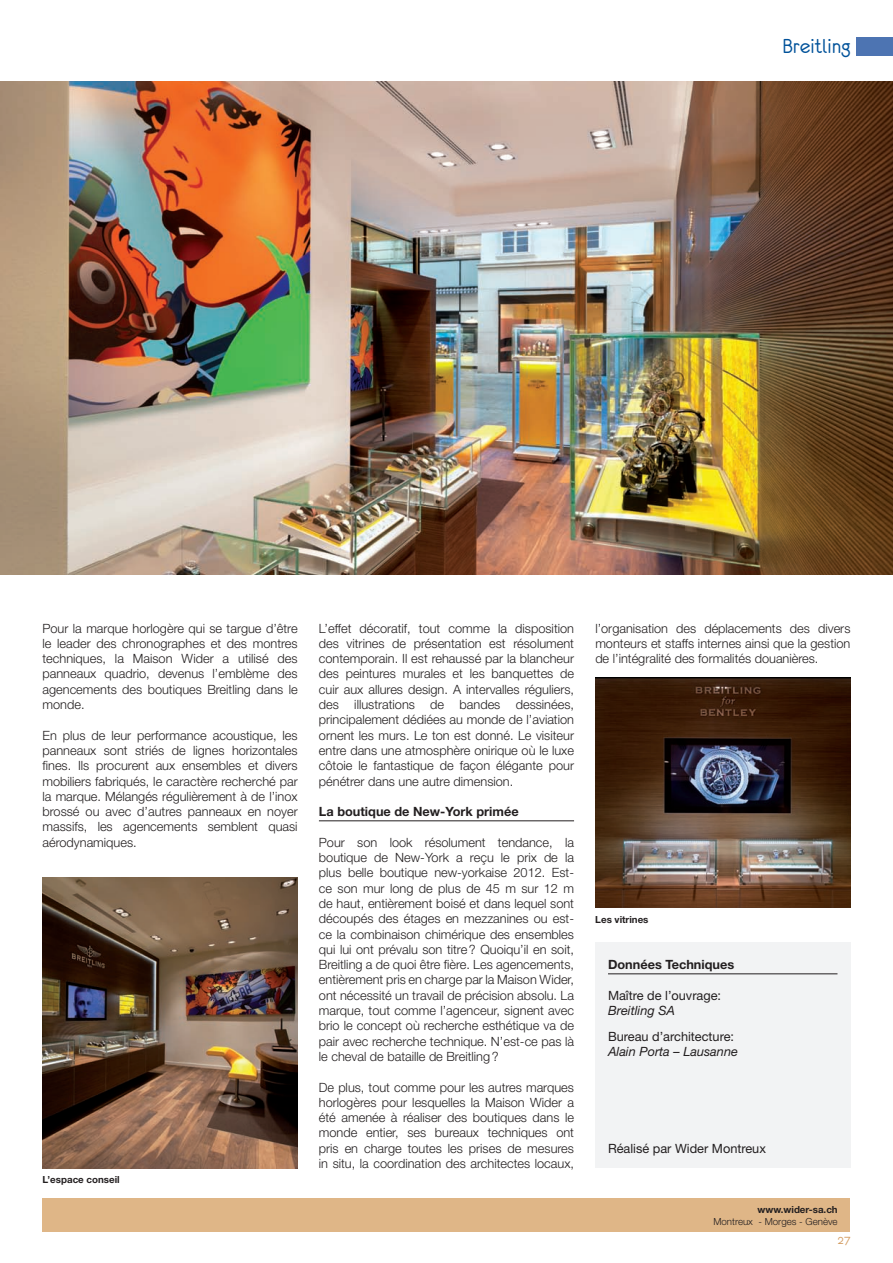
<style>
.page{position:relative;width:893px;height:1263px;background:#fff}
.page>*{position:absolute;margin:0;border:0;box-sizing:border-box;transform-origin:0 0}
.t1{font:22.5px "Eurofurenceregular";color:#01529a}
.t2{font:13.5px "Eurofurenceregular";color:#d39c61}
.t3{font:300 12.75px/15.3px "Helvetica Neue LT Std";color:#231f20;text-align:justify}
.t4{font:12.75px "Helvetica Neue LT Std";color:#231f20}
.t5{font:700 12.75px "Helvetica Neue LT Std";color:#231f20}
.t6{font:italic 12.75px "Helvetica Neue LT Std";color:#231f20}
.t7{font:700 9.75px "Helvetica Neue LT Std";color:#231f20}
.t8{font:300 9.75px "Helvetica Neue LT Std";color:#231f20}
</style>
<div class="page">
<div style="left:43px;top:1199px;width:807px;height:33px;background:#dfb687"></div>
<div style="left:856px;top:38px;width:37px;height:18px;background:#4d74b2"></div>
<img style="left:0;top:82px;width:893px;height:492px">
<hr style="left:319px;top:820px;width:255px;height:1px;background:#231f20">
<img style="left:43px;top:877px;width:255px;height:291px">
<div style="left:595px;top:943px;width:255px;height:225px;background:#f2f3f4"></div>
<hr style="left:608px;top:973px;width:229px;height:1px;background:#231f20">
<img style="left:595px;top:677px;width:255px;height:230px">
<h1 class="t1" style="left:783px;top:35px;width:69px">Breitling</h1>
<p class="t3" style="left:43px;top:620px;width:257px">Pour la marque horlogère qui se targue d’être le leader des chronographes et des montres techniques, la Maison Wider a utilisé des panneaux quadrio, devenus l’emblème des agencements des boutiques Breitling dans le monde.</p>
<p class="t3" style="left:43px;top:727px;width:257px">En plus de leur performance acoustique, les panneaux sont striés de lignes horizontales fines. Ils procurent aux ensembles et divers mobiliers fabriqués, le caractère recherché par la marque. Mélangés régulièrement à de l’inox brossé ou avec d’autres panneaux en noyer massifs, les agencements semblent quasi aérodynamiques.</p>
<p class="t7" style="left:43px;top:1174px;width:79px">L’espace conseil</p>
<p class="t3" style="left:319px;top:620px;width:257px">L’effet décoratif, tout comme la disposition des vitrines de présentation est résolument contemporain. Il est rehaussé par la blancheur des peintures murales et les banquettes de cuir aux allures design. A intervalles réguliers, des illustrations de bandes dessinées, principalement dédiées au monde de l’aviation ornent les murs. Le ton est donné. Le visiteur entre dans une atmosphère onirique où le luxe côtoie le fantastique de façon élégante pour pénétrer dans une autre dimension.</p>
<p class="t5" style="left:319px;top:804px;width:201px">La boutique de New-York primée</p>
<p class="t3" style="left:319px;top:834px;width:257px">Pour son look résolument tendance, la boutique de New-York a reçu le prix de la plus belle boutique new-yorkaise 2012. Est&shy;ce son mur long de plus de 45 m sur 12 m de haut, entièrement boisé et dans lequel sont découpés des étages en mezzanines ou est&shy;ce la combinaison chimérique des ensembles qui lui ont prévalu son titre? Quoiqu’il en soit, Breitling a de quoi être fière. Les agencements, entièrement pris en charge par la Maison Wider, ont nécessité un travail de précision absolu. La marque, tout comme l’agenceur, signent avec brio le concept où recherche esthétique va de pair avec recherche technique. N’est-ce pas là le cheval de bataille de Breitling?</p>
<p class="t3" style="left:319px;top:1079px;width:257px">De plus, tout comme pour les autres marques horlogères pour lesquelles la Maison Wider a été amenée à réaliser des boutiques dans le monde entier, ses bureaux techniques ont pris en charge toutes les prises de mesures in situ, la coordination des architectes locaux,</p>
<p class="t3" style="left:595px;top:620px;width:257px">l’organisation des déplacements des divers monteurs et staffs internes ainsi que la gestion de l’intégralité des formalités douanières.</p>
<p class="t7" style="left:595px;top:914px;width:55px">Les vitrines</p>
<p class="t5" style="left:608px;top:957px;width:128px">Données Techniques</p>
<p class="t4" style="left:608px;top:987px;width:115px">Maître de l’ouvrage:</p>
<p class="t6" style="left:608px;top:1003px;width:69px">Breitling SA</p>
<p class="t4" style="left:608px;top:1029px;width:128px">Bureau d’architecture:</p>
<p class="t6" style="left:608px;top:1044px;width:131px">Alain Porta – Lausanne</p>
<p class="t4" style="left:608px;top:1140px;width:159px">Réalisé par Wider Montreux</p>
<p class="t7" style="left:758px;top:1203px;width:82px">www.wider-sa.ch</p>
<p class="t8" style="left:713px;top:1215px;width:126px">Montreux - Morges - Genève</p>
<p class="t2" style="left:837px;top:1233px;width:14px">27</p>
</div>
